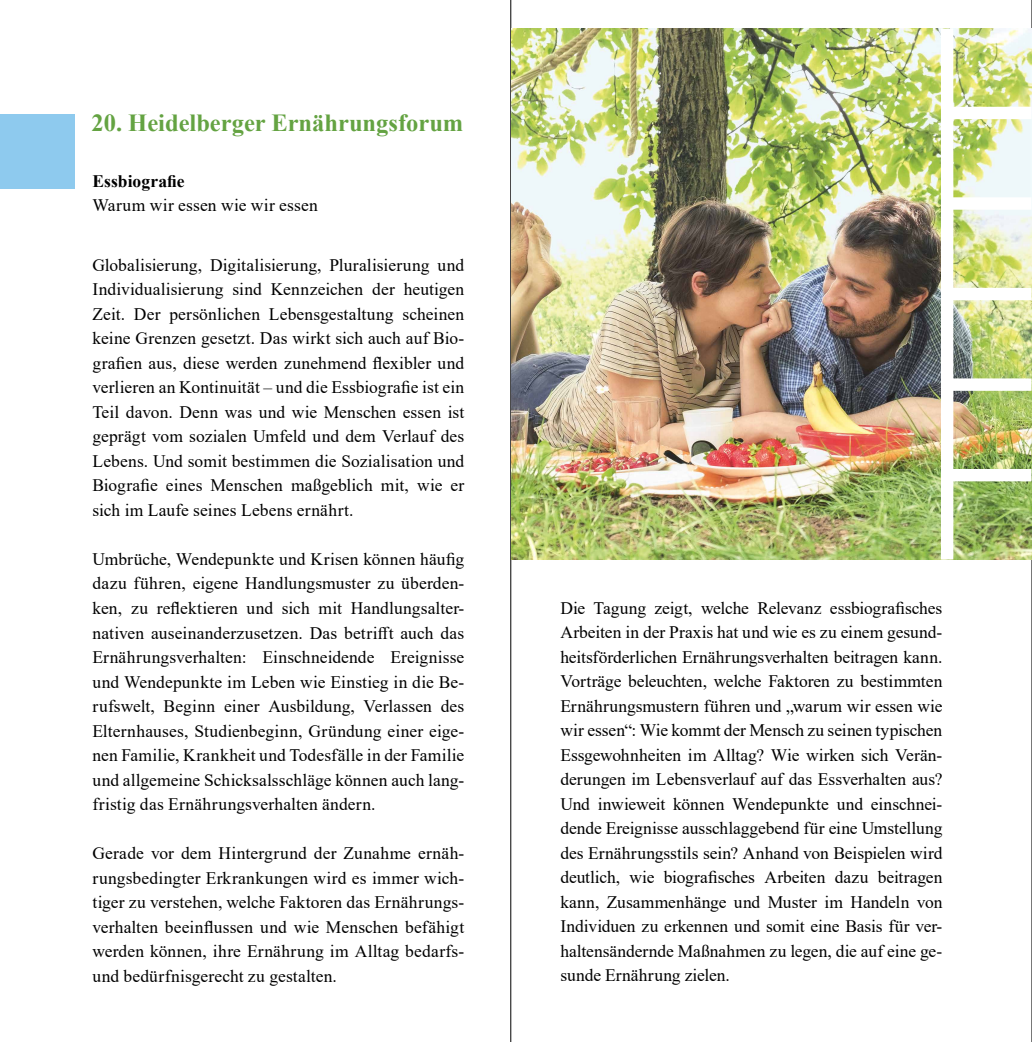
<style>
.page{position:relative;width:1032px;height:1042px;background:#fff}
.page>*{position:absolute;margin:0;border:0;box-sizing:border-box;transform-origin:0 0}
.t1{font:700 24.5px "Times New Roman";color:#64a342}
.t2{font:17.5px/24.5px "Times New Roman";letter-spacing:.01em;color:#000;text-align:justify}
.t3{font:700 17.5px "Times New Roman";letter-spacing:.005em;color:#000}
</style>
<div class="page">
<hr style="left:1031px;top:0;width:1px;height:1042px;background:#000">
<hr style="left:510px;top:0;width:1px;height:1042px;background:#000">
<img style="left:511px;top:29px;width:521px;height:530px">
<div style="left:941px;top:29px;width:12px;height:530px;background:#fff"></div>
<div style="left:948px;top:107px;width:83px;height:12px;background:#fff"></div>
<div style="left:948px;top:197px;width:83px;height:13px;background:#fff"></div>
<div style="left:948px;top:288px;width:83px;height:12px;background:#fff"></div>
<div style="left:948px;top:378px;width:83px;height:13px;background:#fff"></div>
<div style="left:948px;top:469px;width:83px;height:12px;background:#fff"></div>
<div style="left:0;top:114px;width:74px;height:75px;background:#8ecaee"></div>
<h1 class="t1" style="left:92px;top:105px;width:373px">20. Heidelberger Ernährungsforum</h1>
<p class="t3" style="left:92px;top:168px;width:94px">Essbiografie</p>
<p class="t2" style="left:92px;top:193px;width:227px">Warum wir essen wie wir essen</p>
<p class="t2" style="left:92px;top:252px;width:373px">Globalisierung, Digitalisierung, Pluralisierung und Individualisierung sind Kennzeichen der heutigen Zeit. Der persönlichen Lebensgestaltung scheinen keine Grenzen gesetzt. Das wirkt sich auch auf Bio&shy;grafien aus, diese werden zunehmend flexibler und verlieren an Kontinuität – und die Essbiografie ist ein Teil davon. Denn was und wie Menschen essen ist geprägt vom sozialen Umfeld und dem Verlauf des Lebens. Und somit bestimmen die Sozialisation und Biografie eines Menschen maßgeblich mit, wie er sich im Laufe seines Lebens ernährt.</p>
<p class="t2" style="left:92px;top:546px;width:373px">Umbrüche, Wendepunkte und Krisen können häufig dazu führen, eigene Handlungsmuster zu überden&shy;ken, zu reflektieren und sich mit Handlungsalter&shy;nativen auseinanderzusetzen. Das betrifft auch das Ernährungsverhalten: Einschneidende Ereignisse und Wendepunkte im Leben wie Einstieg in die Be&shy;rufswelt, Beginn einer Ausbildung, Verlassen des Elternhauses, Studienbeginn, Gründung einer eige&shy;nen Familie, Krankheit und Todesfälle in der Familie und allgemeine Schicksalsschläge können auch lang&shy;fristig das Ernährungsverhalten ändern.</p>
<p class="t2" style="left:92px;top:840px;width:373px">Gerade vor dem Hintergrund der Zunahme ernäh&shy;rungsbedingter Erkrankungen wird es immer wich&shy;tiger zu verstehen, welche Faktoren das Ernährungs&shy;verhalten beeinflussen und wie Menschen befähigt werden können, ihre Ernährung im Alltag bedarfs&shy;und bedürfnisgerecht zu gestalten.</p>
<p class="t2" style="left:560px;top:595px;width:383px">Die Tagung zeigt, welche Relevanz essbiografisches Arbeiten in der Praxis hat und wie es zu einem gesund&shy;heitsförderlichen Ernährungsverhalten beitragen kann.<br>Vorträge beleuchten, welche Faktoren zu bestimmten Ernährungsmustern führen und „warum wir essen wie wir essen“: Wie kommt der Mensch zu seinen typischen Essgewohnheiten im Alltag? Wie wirken sich Verän&shy;derungen im Lebensverlauf auf das Essverhalten aus?<br>Und inwieweit können Wendepunkte und einschnei&shy;dende Ereignisse ausschlaggebend für eine Umstellung des Ernährungsstils sein? Anhand von Beispielen wird deutlich, wie biografisches Arbeiten dazu beitragen kann, Zusammenhänge und Muster im Handeln von Individuen zu erkennen und somit eine Basis für ver&shy;haltensändernde Maßnahmen zu legen, die auf eine ge&shy;sunde Ernährung zielen.</p>
</div>
